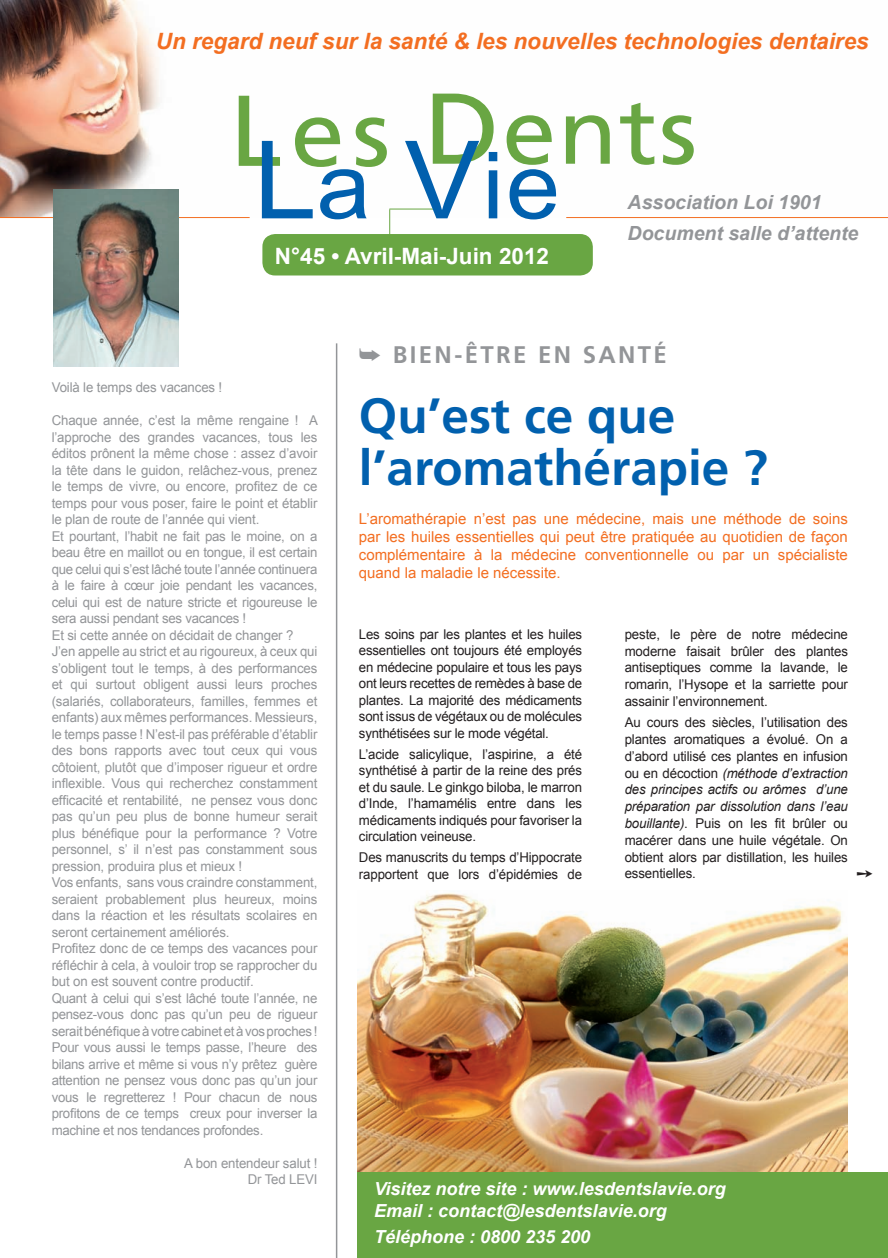
<style>
.page{position:relative;width:888px;height:1258px;background:#fff}
.page>*{position:absolute;margin:0;border:0;box-sizing:border-box;transform-origin:0 0}
.t1{font:92.7px "Frutiger";letter-spacing:.02em;color:#69a643;scale:1.05 1}
.t2{font:92.7px "Arial SFMT";color:#0160ae;scale:1.05 1}
.t3{font:700 49.5px/52.5px "Frutiger";color:#0160ae}
.t4{font:700 24px "Frutiger";letter-spacing:.1em;color:#939598}
.t5{font:italic 700 22.5px "Arial";color:#f36e21}
.t6{font:700 22.5px "Arial";color:#fff}
.t7{font:italic 700 19.5px/31.5px "Arial";color:#939598}
.t8{font:italic 700 18px/22.5px "Arial";color:#fff}
.t9{font:15px/18px "Arial";color:#f36e21;text-align:justify}
.t10{font:13.5px/16.5px "Arial";letter-spacing:-.01em;color:#939598}
.t11{font:13.5px/16.8px "Arial";letter-spacing:-.01em;color:#231f20;text-align:justify}
.s1{font-size:100.35px}
.s2{font-size:108.15px}
.s3{font-style:italic}
</style>
<div class="page">
<hr style="left:336px;top:343px;width:1px;height:915px;background:#939598">
<img style="left:0;top:0;width:435px;height:217px">
<hr style="left:389px;top:209px;width:45px;height:1px;background:#69a643">
<svg style="left:389px;top:209px;width:1px;height:25px"></svg>
<hr style="left:566px;top:217px;width:322px;height:1px;background:#f36e21">
<hr style="left:0;top:217px;width:250px;height:1px;background:#f36e21">
<div style="left:262px;top:234px;width:331px;height:41px;background:#69a643;border-radius:13px"></div>
<img style="left:54px;top:190px;width:125px;height:176px">
<img style="left:357px;top:893px;width:491px;height:279px">
<div style="left:357px;top:1172px;width:531px;height:86px;background:#69a643"></div>
<h3 class="t5" style="left:156px;top:26px;width:714px">Un regard neuf sur la santé &amp; les nouvelles technologies dentaires</h3>
<h1 class="t1" style="left:229px;top:77px;width:447px"><span class="s1">L</span>es <span class="s1">D</span>ents</h1>
<h1 class="t2" style="left:253px;top:132px;width:293px"><span class="s2">L</span>a <span class="s2">V</span>ie</h1>
<h3 class="t7" style="left:628px;top:187px;width:232px">Association Loi 1901<br>Document salle d’attente</h3>
<h3 class="t6" style="left:275px;top:241px;width:276px">N°45 • Avril-Mai-Juin 2012</h3>
<p class="t10" style="left:52px;top:379px;width:172px">Voilà le temps des vacances !</p>
<p class="t10" style="left:52px;top:412px;width:268px">Chaque année, c’est la même rengaine ! A l’approche des grandes vacances, tous les éditos prônent la même chose : assez d’avoir la tête dans le guidon, relâchez-vous, prenez le temps de vivre, ou encore, profitez de ce temps pour vous poser, faire le point et établir le plan de route de l’année qui vient.<br>Et pourtant, l’habit ne fait pas le moine, on a beau être en maillot ou en tongue, il est certain que celui qui s’est lâché toute l’année continuera à le faire à cœur joie pendant les vacances, celui qui est de nature stricte et rigoureuse le sera aussi pendant ses vacances !<br>Et si cette année on décidait de changer ?<br>J’en appelle au strict et au rigoureux, à ceux qui s’obligent tout le temps, à des performances et qui surtout obligent aussi leurs proches (salariés, collaborateurs, familles, femmes et enfants) aux mêmes performances. Messieurs, le temps passe ! N’est-il pas préférable d’établir des bons rapports avec tout ceux qui vous côtoient, plutôt que d’imposer rigueur et ordre inflexible. Vous qui recherchez constamment efficacité et rentabilité, ne pensez vous donc pas qu’un peu plus de bonne humeur serait plus bénéfique pour la performance ? Votre personnel, s’ il n’est pas constamment sous pression, produira plus et mieux !<br>Vos enfants, sans vous craindre constamment, seraient probablement plus heureux, moins dans la réaction et les résultats scolaires en seront certainement améliorés.<br>Profitez donc de ce temps des vacances pour réfléchir à cela, à vouloir trop se rapprocher du but on est souvent contre productif.<br>Quant à celui qui s’est lâché toute l’année, ne pensez-vous donc pas qu’un peu de rigueur serait bénéfique à votre cabinet et à vos proches !<br>Pour vous aussi le temps passe, l’heure des bilans arrive et même si vous n’y prêtez guère attention ne pensez vous donc pas qu’un jour vous le regretterez ! Pour chacun de nous profitons de ce temps creux pour inverser la machine et nos tendances profondes.</p>
<p class="t10" style="left:184px;top:1155px;width:135px;text-align:right">A bon entendeur salut !<br>Dr Ted LEVI</p>
<h3 class="t4" style="left:359px;top:341px;width:309px">➥ bien-être en santé</h3>
<h2 class="t3" style="left:359px;top:389px;width:411px">Qu’est ce que l’aromathérapie ?</h2>
<p class="t9" style="left:359px;top:510px;width:490px">L’aromathérapie n’est pas une médecine, mais une méthode de soins par les huiles essentielles qui peut être pratiquée au quotidien de façon complémentaire à la médecine conventionnelle ou par un spécialiste quand la maladie le nécessite.</p>
<p class="t11" style="left:359px;top:626px;width:225px">Les soins par les plantes et les huiles essentielles ont toujours été employés en médecine populaire et tous les pays ont leurs recettes de remèdes à base de plantes. La majorité des médicaments sont issus de végétaux ou de molécules synthétisées sur le mode végétal.</p>
<p class="t11" style="left:359px;top:746px;width:225px">L’acide salicylique, l’aspirine, a été synthétisé à partir de la reine des prés et du saule. Le ginkgo biloba, le marron d’Inde, l’hamamélis entre dans les médicaments indiqués pour favoriser la circulation veineuse.</p>
<p class="t11" style="left:359px;top:849px;width:225px">Des manuscrits du temps d’Hippocrate rapportent que lors d’épidémies de</p>
<p class="t11" style="left:625px;top:626px;width:225px">peste, le père de notre médecine moderne faisait brûler des plantes antiseptiques comme la lavande, le romarin, l’Hysope et la sarriette pour assainir l’environnement.</p>
<p class="t11" style="left:625px;top:714px;width:225px">Au cours des siècles, l’utilisation des plantes aromatiques a évolué. On a d’abord utilisé ces plantes en infusion ou en décoction <span class="s3">(méthode d’extraction des principes actifs ou arômes d’une préparation par dissolution dans l’eau bouillante)</span>. Puis on les fit brûler ou macérer dans une huile végétale. On obtient alors par distillation, les huiles essentielles.</p>
<h3 class="t8" style="left:374px;top:1178px;width:353px">Visitez notre site : www.lesdentslavie.org<br>Email : contact@lesdentslavie.org</h3>
<h3 class="t8" style="left:374px;top:1226px;width:218px">Téléphone : 0800 235 200</h3>
</div>
